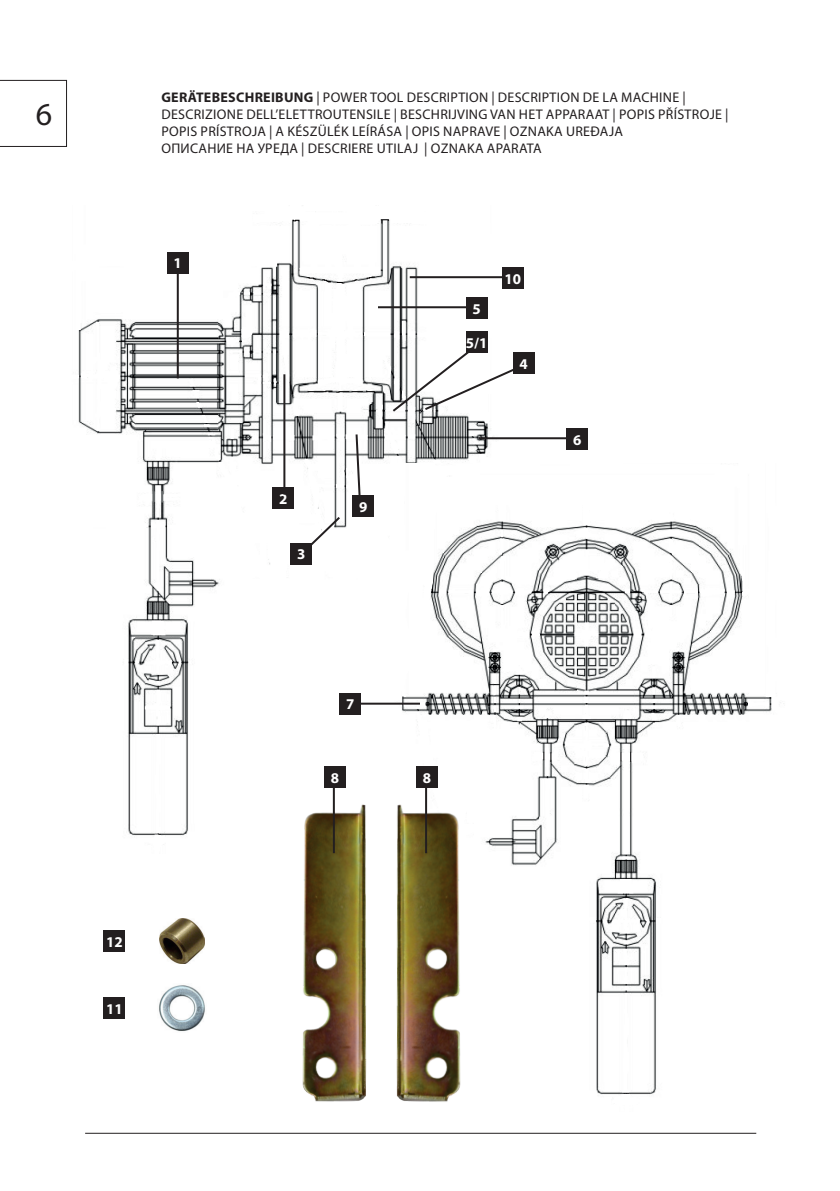
<style>
.page{position:relative;width:840px;height:1191px;background:#fff}
.page>*{position:absolute;margin:0;border:0;box-sizing:border-box;transform-origin:0 0}
.t1{font:32px "Myriad Pro";color:#231f20}
.t2{font:700 15px "Myriad Pro";color:#fff}
.t3{font:14px/16.8px "Myriad Pro";letter-spacing:.02em;color:#231f20}
.s1{font-weight:700}
</style>
<div class="page">
<svg style="left:0;top:79px;width:67px;height:68px"></svg>
<hr style="left:85px;top:1132px;width:670px;height:1px;background:#231f20">
<img style="left:78px;top:219px;width:423px;height:617px">
<img style="left:390px;top:464px;width:391px;height:631px">
<hr style="left:177px;top:258px;width:2px;height:120px;background:#231f20">
<div style="left:167px;top:252px;width:22px;height:21px;background:#231f20"></div>
<div style="left:272px;top:488px;width:22px;height:21px;background:#231f20"></div>
<hr style="left:283px;top:374px;width:2px;height:120px;background:#231f20">
<div style="left:290px;top:543px;width:22px;height:21px;background:#231f20"></div>
<svg style="left:305px;top:515px;width:37px;height:35px"></svg>
<div style="left:512px;top:352px;width:22px;height:21px;background:#231f20"></div>
<hr style="left:378px;top:306px;width:98px;height:2px;background:#231f20">
<div style="left:465px;top:298px;width:22px;height:21px;background:#231f20"></div>
<hr style="left:478px;top:437px;width:99px;height:2px;background:#231f20">
<div style="left:566px;top:429px;width:21px;height:21px;background:#231f20"></div>
<hr style="left:350px;top:702px;width:70px;height:2px;background:#231f20">
<div style="left:339px;top:693px;width:22px;height:21px;background:#231f20"></div>
<img style="left:295px;top:801px;width:171px;height:301px">
<img style="left:159px;top:918px;width:45px;height:45px">
<img style="left:159px;top:985px;width:46px;height:46px">
<hr style="left:332px;top:781px;width:2px;height:72px;background:#231f20">
<div style="left:324px;top:766px;width:21px;height:22px;background:#231f20"></div>
<hr style="left:425px;top:781px;width:2px;height:72px;background:#231f20">
<div style="left:416px;top:766px;width:22px;height:22px;background:#231f20"></div>
<svg style="left:354px;top:432px;width:8px;height:64px"></svg>
<div style="left:352px;top:496px;width:22px;height:21px;background:#231f20"></div>
<div style="left:103px;top:930px;width:22px;height:21px;background:#231f20"></div>
<div style="left:103px;top:997px;width:22px;height:21px;background:#231f20"></div>
<hr style="left:409px;top:276px;width:99px;height:2px;background:#231f20">
<div style="left:501px;top:268px;width:22px;height:21px;background:#231f20"></div>
<svg style="left:390px;top:344px;width:129px;height:69px"></svg>
<div style="left:465px;top:331px;width:22px;height:21px;background:#231f20"></div>
<h1 class="t1" style="left:36px;top:95px;width:18px">6</h1>
<p class="t3" style="left:161px;top:89px;width:568px"><span class="s1">GERÄTEBESCHREIBUNG</span> | POWER TOOL DESCRIPTION | DESCRIPTION DE LA MACHINE | DESCRIZIONE DELL’ELETTROUTENSILE | BESCHRIJVING VAN HET APPARAAT | POPIS PŘÍSTROJE | POPIS PRÍSTROJA | A KÉSZÜLÉK LEÍRÁSA | OPIS NAPRAVE | OZNAKA UREĐAJA<br>ОПИСАНИЕ НА УРЕДА | DESCRIERE UTILAJ | OZNAKA APARATA</p>
<p class="t2" style="left:173px;top:253px;width:10px">1</p>
<p class="t2" style="left:279px;top:489px;width:10px">2</p>
<p class="t2" style="left:297px;top:544px;width:10px">3</p>
<p class="t2" style="left:359px;top:497px;width:10px">9</p>
<p class="t2" style="left:472px;top:299px;width:10px">5</p>
<p class="t2" style="left:465px;top:333px;width:23px">5/1</p>
<p class="t2" style="left:504px;top:269px;width:18px">10</p>
<p class="t2" style="left:519px;top:354px;width:10px">4</p>
<p class="t2" style="left:572px;top:430px;width:10px">6</p>
<p class="t2" style="left:346px;top:694px;width:10px">7</p>
<p class="t2" style="left:330px;top:768px;width:10px">8</p>
<p class="t2" style="left:422px;top:768px;width:10px">8</p>
<p class="t2" style="left:106px;top:931px;width:18px">12</p>
<p class="t2" style="left:106px;top:999px;width:18px">11</p>
</div>
